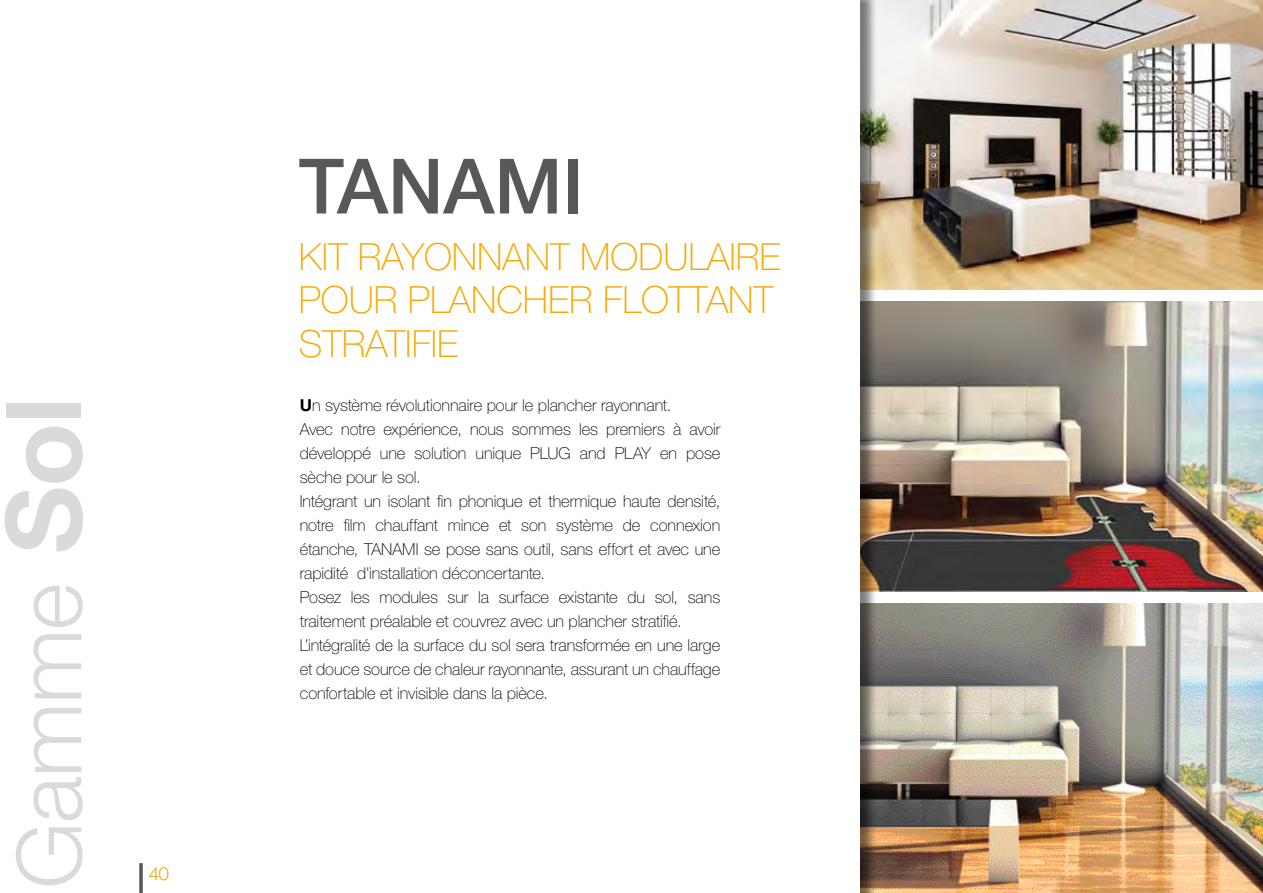
<style>
.page{position:relative;width:1263px;height:893px;background:#fff}
.page>*{position:absolute;margin:0;border:0;box-sizing:border-box;transform-origin:0 0}
.t1{font:300 90px "Helvetica Neue LT Std";letter-spacing:-.015em;color:#d9dadb}
.t2{font:500 76.5px "Helvetica Neue LT Std";color:#58585a}
.t3{font:100 37.5px/43.5px "Helvetica Neue LT Std";color:#f7a800}
.t4{font:100 18px "Helvetica Neue LT Std";color:#f7a800}
.t5{font:100 16.5px/24px "Helvetica Neue LT Std";letter-spacing:-.005em;color:#000}
.s1{font-weight:700;font-size:105px}
.s2{font-weight:700}
</style>
<div class="page">
<img style="left:878px;top:0;width:385px;height:289px">
<img style="left:878px;top:604px;width:385px;height:289px">
<img style="left:878px;top:302px;width:385px;height:289px">
<div style="left:0;top:0;width:878px;height:893px;background:#000;opacity:.5"></div>
<div style="left:0;top:0;width:859px;height:893px;background:#fff"></div>
<hr style="left:140px;top:863px;width:3px;height:30px;background:#58585a">
<h1 class="t1" style="left:-6px;top:889px;width:493px;rotate:-90deg">Gamme <span class="s1">Sol</span></h1>
<p class="t4" style="left:149px;top:864px;width:21px">40</p>
<h2 class="t2" style="left:299px;top:141px;width:286px">TANAMI</h2>
<h3 class="t3" style="left:299px;top:235px;width:152px">KIT RAYONN</h3>
<h3 class="t3" style="left:299px;top:235px;width:480px;text-indent:204px">ANT MODULAIRE<br>POU R PLANCHER FLOTTANT<br>STRATIFIE</h3>
<p class="t5" style="left:300px;top:393px;width:422px"><span class="s2">U</span>n système révolutionnaire pour le plancher rayonnant.<br>Avec notre expérience, nous sommes les premiers à avoir développé une solution unique PLUG and PLAY en pose sèche pour le sol.<br>Intégrant un isolant fin phonique et thermique haute densité, notre film chauffant mince et son système de connexion étanche, TANAMI se pose sans outil, sans effort et avec une rapidité d'installation déconcertante.<br>Posez les modules sur la surface existante du sol, sans traitement préalable et couvrez avec un plancher stratifié.<br>L’intégralité de la surface du sol sera transformée en une large et douce source de chaleur rayonnante, assurant un chauffage confortable et invisible dans la pièce.</p>
</div>
